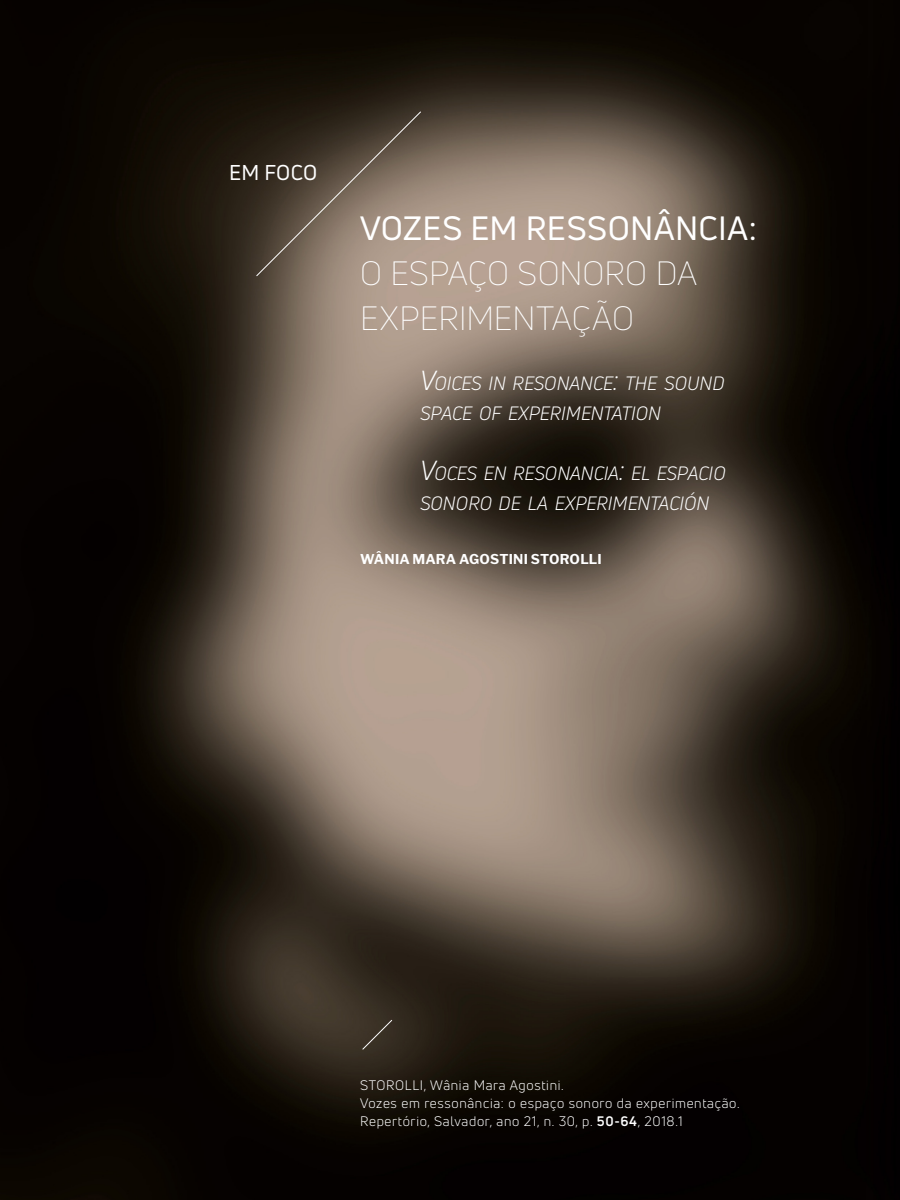
<style>
.page{position:relative;width:900px;height:1200px;background:#fff}
.page>*{position:absolute;margin:0;border:0;box-sizing:border-box;transform-origin:0 0}
.t1{font:300 33px/45px "Uni Neue";letter-spacing:.005em;color:#fff}
.t2{font:33px "Uni Neue";letter-spacing:.01em;color:#fff}
.t3{font:21px "Uni Neue";letter-spacing:.005em;color:#fff}
.t4{font:italic 18.9px/30px "Uni Neue";letter-spacing:-.005em;color:#fff}
.t5{font:13.5px/18px "Uni Neue";letter-spacing:.05em;color:#fff}
.t6{font:700 13.5px "Libre Franklin";letter-spacing:.005em;color:#fff}
.s1{font-size:27px}
.s2{font-weight:700}
</style>
<div class="page">
<img style="left:0;top:0;width:900px;height:1200px">
<svg style="left:256px;top:111px;width:165px;height:165px;background:#675a4d"></svg>
<svg style="left:362px;top:1020px;width:30px;height:30px"></svg>
<h2 class="t3" style="left:229px;top:159px;width:90px">EM FOCO</h2>
<h1 class="t2" style="left:360px;top:208px;width:399px">VOZES EM RESSONÂNCIA:</h1>
<h1 class="t1" style="left:360px;top:250px;width:339px">O ESPAÇO SONORO DA<br>EXPERIMENTAÇÃO</h1>
<h3 class="t4" style="left:420px;top:368px;width:306px"><span class="s1">V</span>OICES IN RESONANCE<span class="s1">:</span> THE SOUND<br>SPACE OF EXPERIMENTATION</h3>
<h3 class="t4" style="left:420px;top:458px;width:307px"><span class="s1">V</span>OCES EN RESONANCIA<span class="s1">:</span> EL ESPACIO<br>SONORO DE LA EXPERIMENTACIÓN</h3>
<p class="t6" style="left:360px;top:551px;width:243px">WÂNIA MARA AGOSTINI STOROLLI</p>
<p class="t5" style="left:360px;top:1076px;width:381px">STOROLLI, Wânia Mara Agostini.<br>Vozes em ressonância: o espaço sonoro da experimentação.<br>Repertório, Salvador, ano 21, n. 30, p. <span class="s2">50-64</span>, 2018.1</p>
</div>
